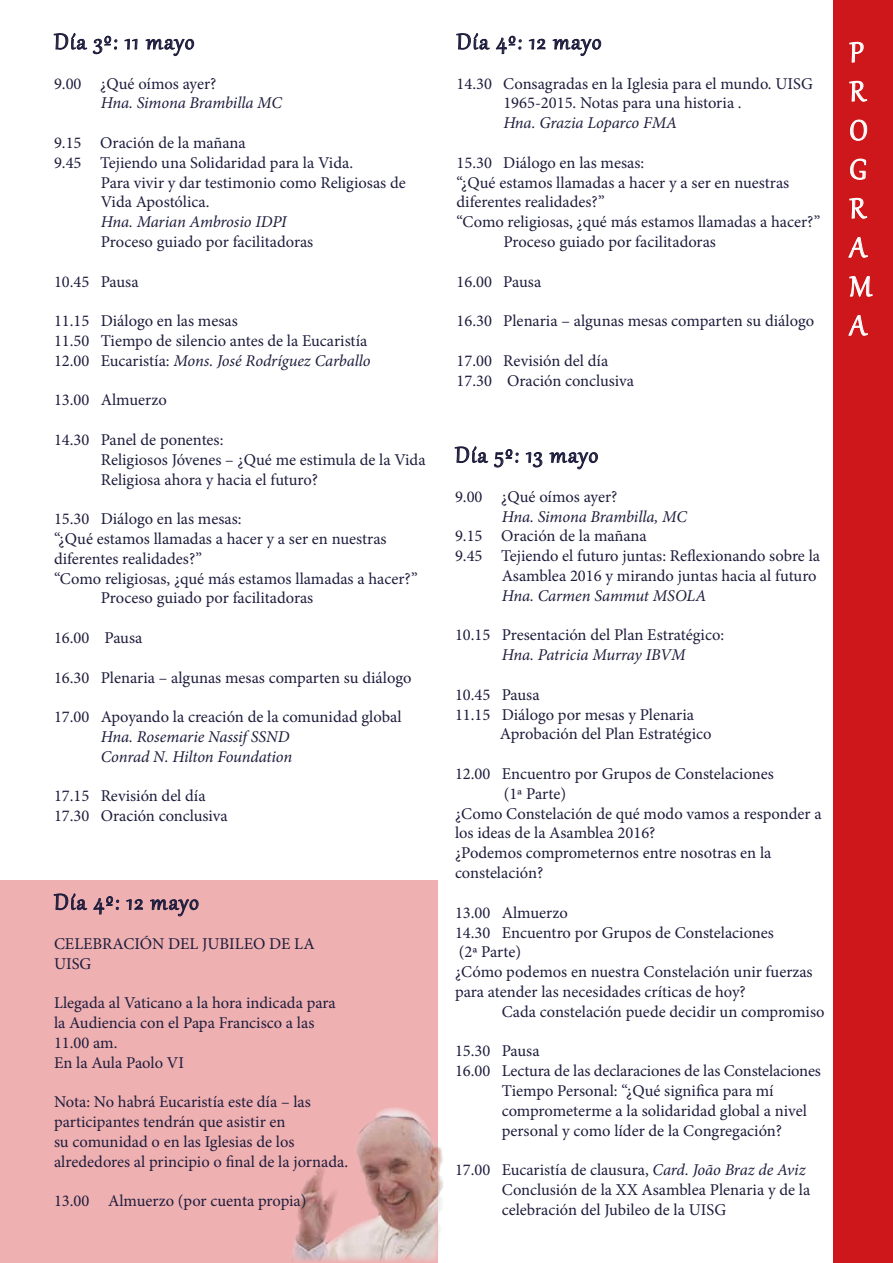
<style>
.page{position:relative;width:893px;height:1263px;background:#fff}
.page>*{position:absolute;margin:0;border:0;box-sizing:border-box;transform-origin:0 0}
.t1{font:34.5px/39px "Gabriola";color:#fff}
.t2{font:27px "Gabriola";letter-spacing:.05em;color:#1e1d3d}
.t3{font:16.5px/19.8px "Minion Pro";color:#1e1d3d}
.t4{font:italic 16.5px/19.8px "Minion Pro";letter-spacing:-.01em;color:#1e1d3d}
.s1{font-style:italic}
</style>
<div class="page">
<div style="left:0;top:880px;width:438px;height:383px;background:#eeb0b1"></div>
<div style="left:833px;top:0;width:60px;height:1263px;background:#cd171a"></div>
<svg style="left:849px;top:41px;width:15px;height:22px"></svg>
<svg style="left:849px;top:80px;width:19px;height:22px"></svg>
<svg style="left:850px;top:119px;width:17px;height:22px"></svg>
<svg style="left:850px;top:158px;width:16px;height:22px"></svg>
<svg style="left:849px;top:197px;width:19px;height:22px"></svg>
<svg style="left:848px;top:237px;width:20px;height:21px"></svg>
<svg style="left:849px;top:276px;width:24px;height:21px"></svg>
<svg style="left:848px;top:315px;width:20px;height:21px"></svg>
<svg style="left:53px;top:33px;width:65px;height:22px"></svg>
<svg style="left:124px;top:38px;width:14px;height:12px"></svg>
<svg style="left:145px;top:38px;width:49px;height:18px"></svg>
<svg style="left:456px;top:33px;width:34px;height:17px"></svg>
<svg style="left:496px;top:35px;width:26px;height:19px"></svg>
<svg style="left:528px;top:38px;width:18px;height:12px"></svg>
<svg style="left:552px;top:38px;width:49px;height:18px"></svg>
<svg style="left:454px;top:446px;width:65px;height:22px"></svg>
<svg style="left:525px;top:452px;width:18px;height:16px"></svg>
<svg style="left:549px;top:452px;width:49px;height:18px"></svg>
<img style="left:292px;top:1108px;width:151px;height:154px">
<svg style="left:53px;top:893px;width:67px;height:22px"></svg>
<svg style="left:126px;top:899px;width:17px;height:11px"></svg>
<svg style="left:150px;top:899px;width:49px;height:18px"></svg>
<h2 class="t2" style="left:54px;top:24px;width:142px">Día 3º: 11 mayo</h2>
<p class="t3" style="left:54px;top:73px;width:164px">9.00 ¿Qué oímos ayer?</p>
<p class="t4" style="left:101px;top:93px;width:183px">Hna. Simona Brambilla MC</p>
<p class="t3" style="left:54px;top:133px;width:193px">9.15 Oración de la mañana</p>
<p class="t3" style="left:54px;top:153px;width:301px">9.45 Tejiendo una Solidaridad para la Vida.</p>
<p class="t3" style="left:101px;top:172px;width:307px">Para vivir y dar testimonio como Religiosas de</p>
<p class="t3" style="left:101px;top:192px;width:110px">Vida Apostólica.</p>
<p class="t4" style="left:101px;top:212px;width:188px">Hna. Marian Ambrosio IDPI</p>
<p class="t3" style="left:101px;top:232px;width:214px">Proceso guiado por facilitadoras</p>
<p class="t3" style="left:54px;top:271px;width:86px">10.45 Pausa</p>
<p class="t3" style="left:54px;top:311px;width:318px">11.15 Diálogo en las mesas<br>11.50 Tiempo de silencio antes de la Eucaristía<br>12.00 Eucaristía: <span class="s1">Mons. José Rodríguez Carballo</span></p>
<p class="t3" style="left:54px;top:390px;width:114px">13.00 Almuerzo</p>
<p class="t3" style="left:101px;top:430px;width:326px;text-indent:-47px">14.30 Panel de ponentes:<br>Religiosos Jóvenes – ¿Qué me estimula de la Vida<br>Religiosa ahora y hacia el futuro?</p>
<p class="t3" style="left:54px;top:509px;width:189px">15.30 Diálogo en las mesas:</p>
<p class="t3" style="left:54px;top:529px;width:334px">“¿Qué estamos llamadas a hacer y a ser en nuestras</p>
<p class="t3" style="left:54px;top:549px;width:150px">diferentes realidades?”</p>
<p class="t3" style="left:54px;top:568px;width:365px">“Como religiosas, ¿qué más estamos llamadas a hacer?”</p>
<p class="t3" style="left:101px;top:588px;width:214px">Proceso guiado por facilitadoras</p>
<p class="t3" style="left:54px;top:628px;width:90px">16.00 Pausa</p>
<p class="t3" style="left:54px;top:667px;width:359px">16.30 Plenaria – algunas mesas comparten su diálogo</p>
<p class="t3" style="left:54px;top:707px;width:349px">17.00 Apoyando la creación de la comunidad global</p>
<p class="t4" style="left:101px;top:727px;width:193px">Hna. Rosemarie Nassif SSND<br>Conrad N. Hilton Foundation</p>
<p class="t3" style="left:54px;top:786px;width:175px">17.15 Revisión del día<br>17.30 Oración conclusiva</p>
<h2 class="t2" style="left:54px;top:884px;width:146px">Día 4º: 12 mayo</h2>
<p class="t3" style="left:54px;top:934px;width:262px">CELEBRACIÓN DEL JUBILEO DE LA<br>UISG</p>
<p class="t3" style="left:54px;top:993px;width:283px">Llegada al Vaticano a la hora indicada para la Audiencia con el Papa Francisco a las<br>11.00 am.<br>En la Aula Paolo VI</p>
<p class="t3" style="left:54px;top:1092px;width:296px">Nota: No habrá Eucaristía este día – las participantes tendrán que asistir en<br>su comunidad o en las Iglesias de los alrededores al principio o final de la jornada.</p>
<p class="t3" style="left:54px;top:1191px;width:254px">13.00 Almuerzo (por cuenta propia)</p>
<h2 class="t2" style="left:457px;top:24px;width:146px">Día 4º: 12 mayo</h2>
<p class="t3" style="left:503px;top:73px;width:311px;text-indent:-47px">14.30 Consagradas en la Iglesia para el mundo. UISG<br>1965-2015. Notas para una historia .</p>
<p class="t4" style="left:503px;top:113px;width:175px">Hna. Grazia Loparco FMA</p>
<p class="t3" style="left:457px;top:153px;width:189px">15.30 Diálogo en las mesas:</p>
<p class="t3" style="left:457px;top:172px;width:334px">“¿Qué estamos llamadas a hacer y a ser en nuestras</p>
<p class="t3" style="left:457px;top:192px;width:150px">diferentes realidades?”</p>
<p class="t3" style="left:457px;top:212px;width:365px">“Como religiosas, ¿qué más estamos llamadas a hacer?”</p>
<p class="t3" style="left:503px;top:232px;width:214px">Proceso guiado por facilitadoras</p>
<p class="t3" style="left:457px;top:271px;width:86px">16.00 Pausa</p>
<p class="t3" style="left:457px;top:311px;width:359px">16.30 Plenaria – algunas mesas comparten su diálogo</p>
<p class="t3" style="left:457px;top:351px;width:179px">17.00 Revisión del día<br>17.30 Oración conclusiva</p>
<h2 class="t2" style="left:455px;top:437px;width:145px">Día 5º: 13 mayo</h2>
<p class="t3" style="left:455px;top:487px;width:164px">9.00 ¿Qué oímos ayer?</p>
<p class="t4" style="left:502px;top:506px;width:187px">Hna. Simona Brambilla, MC</p>
<p class="t3" style="left:455px;top:526px;width:193px">9.15 Oración de la mañana</p>
<p class="t3" style="left:455px;top:546px;width:367px">9.45 Tejiendo el futuro juntas: Reflexionando sobre la</p>
<p class="t3" style="left:502px;top:566px;width:316px">Asamblea 2016 y mirando juntas hacia al futuro</p>
<p class="t4" style="left:502px;top:586px;width:206px">Hna. Carmen Sammut MSOLA</p>
<p class="t3" style="left:455px;top:625px;width:271px">10.15 Presentación del Plan Estratégico:</p>
<p class="t4" style="left:502px;top:645px;width:185px">Hna. Patricia Murray IBVM</p>
<p class="t3" style="left:455px;top:685px;width:86px">10.45 Pausa</p>
<p class="t3" style="left:455px;top:704px;width:241px">11.15 Diálogo por mesas y Plenaria</p>
<p class="t3" style="left:500px;top:724px;width:213px">Aprobación del Plan Estratégico</p>
<p class="t3" style="left:455px;top:764px;width:320px">12.00 Encuentro por Grupos de Constelaciones</p>
<p class="t3" style="left:504px;top:784px;width:64px">(1ª Parte)</p>
<p class="t3" style="left:455px;top:803px;width:368px">¿Como Constelación de qué modo vamos a responder a</p>
<p class="t3" style="left:455px;top:823px;width:202px">los ideas de la Asamblea 2016?</p>
<p class="t3" style="left:455px;top:843px;width:318px">¿Podemos comprometernos entre nosotras en la</p>
<p class="t3" style="left:455px;top:863px;width:90px">constelación?</p>
<p class="t3" style="left:455px;top:902px;width:359px">13.00 Almuerzo<br>14.30 Encuentro por Grupos de Constelaciones<br>(2ª Parte)<br>¿Cómo podemos en nuestra Constelación unir fuerzas para atender las necesidades críticas de hoy?</p>
<p class="t3" style="left:502px;top:1001px;width:324px">Cada constelación puede decidir un compromiso</p>
<p class="t3" style="left:455px;top:1041px;width:86px">15.30 Pausa</p>
<p class="t3" style="left:455px;top:1061px;width:367px">16.00 Lectura de las declaraciones de las Constelaciones</p>
<p class="t3" style="left:502px;top:1081px;width:273px">Tiempo Personal: “¿Qué significa para mí</p>
<p class="t3" style="left:502px;top:1100px;width:307px">comprometerme a la solidaridad global a nivel</p>
<p class="t3" style="left:502px;top:1120px;width:282px">personal y como líder de la Congregación?</p>
<p class="t3" style="left:502px;top:1160px;width:310px;text-indent:-47px">17.00 Eucaristía de clausura, <span class="s1">Card. João Braz de Aviz<br></span>Conclusión de la XX Asamblea Plenaria y de la celebración del Jubileo de la UISG</p>
<h1 class="t1" style="left:849px;top:30px;width:24px">P<br>R<br>O<br>G<br>R<br>A<br>M<br>A</h1>
</div>
